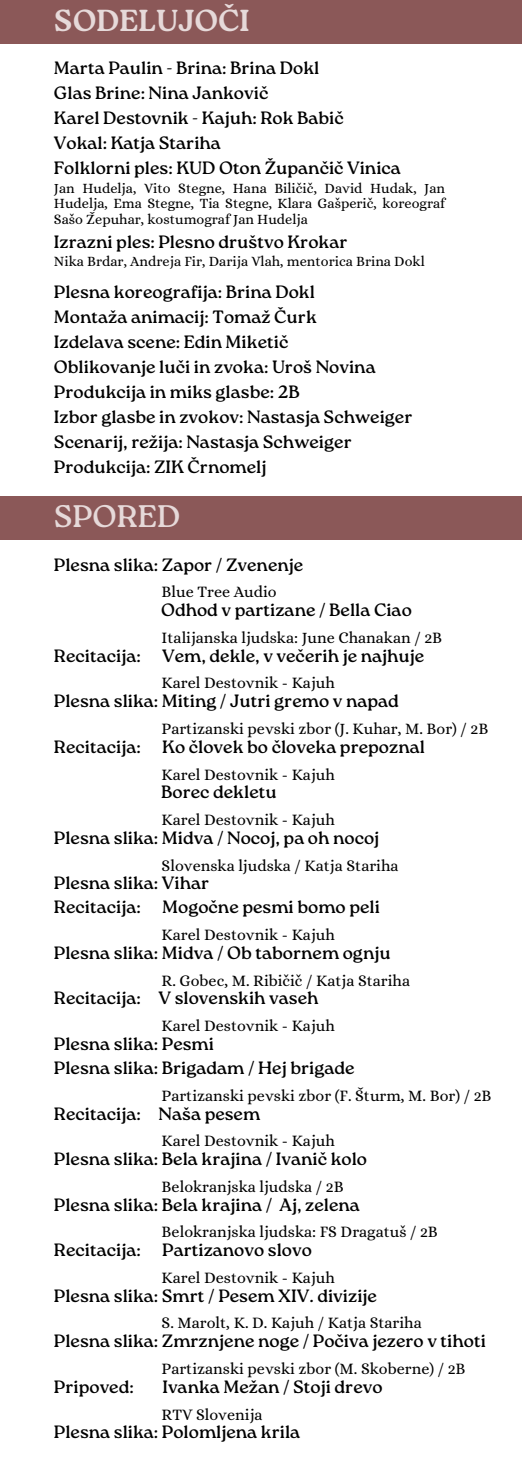
<style>
.page{position:relative;width:522px;height:1474px;background:#fff}
.page>*{position:absolute;margin:0;border:0;box-sizing:border-box;transform-origin:0 0}
.t1{font:31.15px "Roca One";color:#e6d9d9}
.t2{font:700 30.45px "Roca One";color:#e6d9d9}
.t3{font:17.85px/25px "Roca One";color:#000}
.t4{font:16.1px "Alice";color:#000}
.t5{font:14.35px/15.6px "Alice";color:#000;text-align:justify}
</style>
<div class="page">
<div style="left:0;top:496px;width:521px;height:44px;background:#8b5858"></div>
<div style="left:0;top:0;width:521px;height:44px;background:#8b5858"></div>
<h1 class="t2" style="left:54px;top:3px;width:197px">SODELUJOČI</h1>
<p class="t3" style="left:54px;top:56px;width:291px">Marta Paulin - Brina: Brina Dokl<br>Glas Brine: Nina Jankovič<br>Karel Destovnik - Kajuh: Rok Babič</p>
<h3 class="t3" style="left:54px;top:131px;width:168px">Vokal: Katja Stariha</h3>
<p class="t3" style="left:54px;top:155px;width:348px">Folklorni ples: KUD Oton Župančič Vinica</p>
<p class="t5" style="left:54px;top:180px;width:392px">Jan Hudelja, Vito Stegne, Hana Biličič, David Hudak, Jan Hudelja, Ema Stegne, Tia Stegne, Klara Gašperič, koreograf Sašo Žepuhar, kostumograf Jan Hudelja</p>
<p class="t3" style="left:54px;top:230px;width:295px">Izrazni ples: Plesno društvo Krokar</p>
<p class="t5" style="left:54px;top:253px;width:372px">Nika Brdar, Andreja Fir, Darija Vlah, mentorica Brina Dokl</p>
<h3 class="t3" style="left:54px;top:280px;width:262px">Plesna koreografija: Brina Dokl</h3>
<p class="t3" style="left:54px;top:305px;width:264px">Montaža animacij: Tomaž Čurk<br>Izdelava scene: Edin Miketič</p>
<h3 class="t3" style="left:54px;top:355px;width:359px">Oblikovanje luči in zvoka: Uroš Novina Produkcija in miks glasbe: 2B<br>Izbor glasbe in zvokov: Nastasja Schweiger Scenarij, režija: Nastasja Schweiger</h3>
<p class="t3" style="left:54px;top:454px;width:214px">Produkcija: ZIK Črnomelj</p>
<h3 class="t1" style="left:54px;top:498px;width:128px">SPORED</h3>
<h2 class="t3" style="left:54px;top:552px;width:250px">Plesna slika: Zapor / Zvenenje</h2>
<h2 class="t4" style="left:161px;top:583px;width:116px">Blue Tree Audio</h2>
<h2 class="t3" style="left:161px;top:597px;width:252px">Odhod v partizane / Bella Ciao</h2>
<h2 class="t4" style="left:161px;top:628px;width:282px">Italijanska ljudska: June Chanakan / 2B</h2>
<h2 class="t3" style="left:54px;top:643px;width:371px">Recitacija: Vem, dekle, v večerih je najhuje</h2>
<h2 class="t4" style="left:161px;top:674px;width:174px">Karel Destovnik - Kajuh</h2>
<h2 class="t3" style="left:54px;top:689px;width:346px">Plesna slika: Miting / Jutri gremo v napad</h2>
<h2 class="t4" style="left:161px;top:719px;width:328px">Partizanski pevski zbor (J. Kuhar, M. Bor) / 2B</h2>
<h2 class="t3" style="left:54px;top:734px;width:372px">Recitacija: Ko človek bo človeka prepoznal</h2>
<h2 class="t4" style="left:161px;top:765px;width:174px">Karel Destovnik - Kajuh</h2>
<h2 class="t3" style="left:161px;top:780px;width:117px">Borec dekletu</h2>
<h2 class="t4" style="left:161px;top:810px;width:174px">Karel Destovnik - Kajuh</h2>
<h2 class="t3" style="left:54px;top:825px;width:326px">Plesna slika: Midva / Nocoj, pa oh nocoj</h2>
<h2 class="t4" style="left:161px;top:856px;width:238px">Slovenska ljudska / Katja Stariha</h2>
<h2 class="t3" style="left:54px;top:871px;width:327px;line-height:24.2px">Plesna slika: Vihar<br>Recitacija: Mogočne pesmi bomo peli</h2>
<h2 class="t4" style="left:161px;top:926px;width:174px">Karel Destovnik - Kajuh</h2>
<h2 class="t3" style="left:54px;top:940px;width:338px">Plesna slika: Midva / Ob tabornem ognju</h2>
<h2 class="t4" style="left:161px;top:971px;width:250px">R. Gobec, M. Ribičič / Katja Stariha</h2>
<h2 class="t3" style="left:54px;top:986px;width:266px">Recitacija: V slovenskih vaseh</h2>
<h2 class="t4" style="left:161px;top:1017px;width:174px">Karel Destovnik - Kajuh</h2>
<h2 class="t3" style="left:54px;top:1032px;width:302px;line-height:24.2px">Plesna slika: Pesmi<br>Plesna slika: Brigadam / Hej brigade</h2>
<h2 class="t4" style="left:161px;top:1086px;width:331px">Partizanski pevski zbor (F. Šturm, M. Bor) / 2B</h2>
<h2 class="t3" style="left:54px;top:1101px;width:207px">Recitacija: Naša pesem</h2>
<h2 class="t4" style="left:161px;top:1132px;width:174px">Karel Destovnik - Kajuh</h2>
<h2 class="t3" style="left:54px;top:1146px;width:314px">Plesna slika: Bela krajina / Ivanič kolo</h2>
<h2 class="t4" style="left:161px;top:1177px;width:183px">Belokranjska ljudska / 2B</h2>
<h2 class="t3" style="left:54px;top:1192px;width:307px">Plesna slika: Bela krajina / Aj, zelena</h2>
<h2 class="t4" style="left:161px;top:1223px;width:277px">Belokranjska ljudska: FS Dragatuš / 2B</h2>
<h2 class="t3" style="left:54px;top:1237px;width:259px">Recitacija: Partizanovo slovo</h2>
<h2 class="t4" style="left:161px;top:1268px;width:174px">Karel Destovnik - Kajuh</h2>
<h2 class="t3" style="left:54px;top:1283px;width:324px">Plesna slika: Smrt / Pesem XIV. divizije</h2>
<h2 class="t4" style="left:161px;top:1314px;width:261px">S. Marolt, K. D. Kajuh / Katja Stariha</h2>
<h2 class="t3" style="left:54px;top:1329px;width:433px">Plesna slika: Zmrznjene noge / Počiva jezero v tihoti</h2>
<h2 class="t4" style="left:161px;top:1359px;width:305px">Partizanski pevski zbor (M. Skoberne) / 2B</h2>
<h2 class="t3" style="left:54px;top:1374px;width:81px">Pripoved:</h2>
<h2 class="t3" style="left:162px;top:1374px;width:221px">Ivanka Mežan / Stoji drevo</h2>
<h2 class="t4" style="left:161px;top:1405px;width:102px">RTV Slovenija</h2>
<h2 class="t3" style="left:54px;top:1420px;width:247px">Plesna slika: Polomljena krila</h2>
</div>
